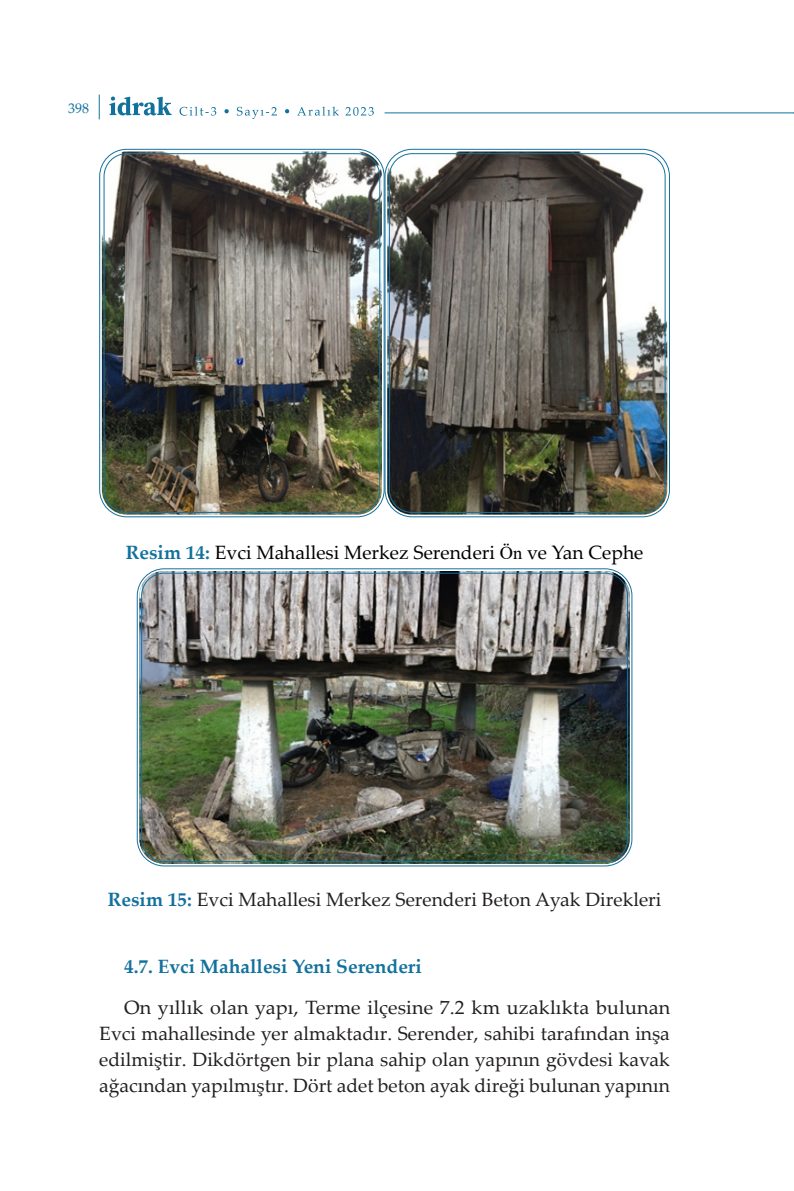
<style>
.page{position:relative;width:794px;height:1191px;background:#fff}
.page>*{position:absolute;margin:0;border:0;box-sizing:border-box;transform-origin:0 0}
.İdrak_Ana_metin{font:19.25px/25.9px "Palatino Linotype";color:#231f20;text-align:justify}
.İdrak_Ana_metin-2{font:19.25px "Palatino Linotype";color:#000}
.İdrak_Ana_metin-3{font:700 19.25px "Palatino Linotype";color:#13719d}
.t1{font:14px "Palatino Linotype";color:#13719d}
.s1{font-weight:700;color:#13719d}
.s2{font-family:"Times New Roman";font-size:18.38px}
</style>
<div class="page">
<svg style="left:99px;top:95px;width:1px;height:24px"></svg>
<hr style="left:384px;top:112px;width:410px;height:1px;background:#13719d">
<svg style="left:109px;top:97px;width:63px;height:18px"></svg>
<svg style="left:179px;top:107px;width:37px;height:9px"></svg>
<svg style="left:224px;top:109px;width:5px;height:4px"></svg>
<svg style="left:237px;top:107px;width:40px;height:12px"></svg>
<svg style="left:285px;top:109px;width:4px;height:4px"></svg>
<svg style="left:297px;top:107px;width:42px;height:9px"></svg>
<svg style="left:345px;top:107px;width:29px;height:9px"></svg>
<img style="left:102px;top:151px;width:280px;height:363px">
<div style="left:99px;top:149px;width:285px;height:368px;border:1px solid #13719d;border-radius:27px"></div>
<div style="left:104px;top:153px;width:276px;height:360px;border:1px solid #13719d;border-radius:23px"></div>
<img style="left:139px;top:571px;width:491px;height:292px">
<div style="left:141px;top:573px;width:487px;height:289px;border:1px solid #13719d;border-radius:23px"></div>
<img style="left:387px;top:151px;width:280px;height:363px">
<div style="left:384px;top:149px;width:286px;height:368px;border:1px solid #13719d;border-radius:27px"></div>
<div style="left:389px;top:153px;width:276px;height:360px;border:1px solid #13719d;border-radius:23px"></div>
<p class="t1" style="left:68px;top:98px;width:22px">398</p>
<p class="İdrak_Ana_metin-2" style="left:126px;top:538px;width:519px"><span class="s1">Resim 14:</span> Evci Mahallesi Merkez Serenderi <span class="s2">Ön</span> ve Yan Cephe</p>
<p class="İdrak_Ana_metin" style="left:108px;top:886px;width:555px"><span class="s1">Resim 15:</span> Evci Mahallesi Merkez Serenderi Beton Ayak Direkleri</p>
<p class="İdrak_Ana_metin-3" style="left:124px;top:953px;width:299px">4.7. Evci Mahallesi Yeni Serenderi</p>
<p class="İdrak_Ana_metin" style="left:99px;top:993px;width:572px;text-indent:25px">On yıllık olan yapı, Terme ilçesine 7.2 km uzaklıkta bulunan Evci mahallesinde yer almaktadır. Serender, sahibi tarafından inşa edilmiştir. Dikdörtgen bir plana sahip olan yapının gövdesi kavak ağacından yapılmıştır. Dört adet beton ayak direği bulunan yapının</p>
</div>
